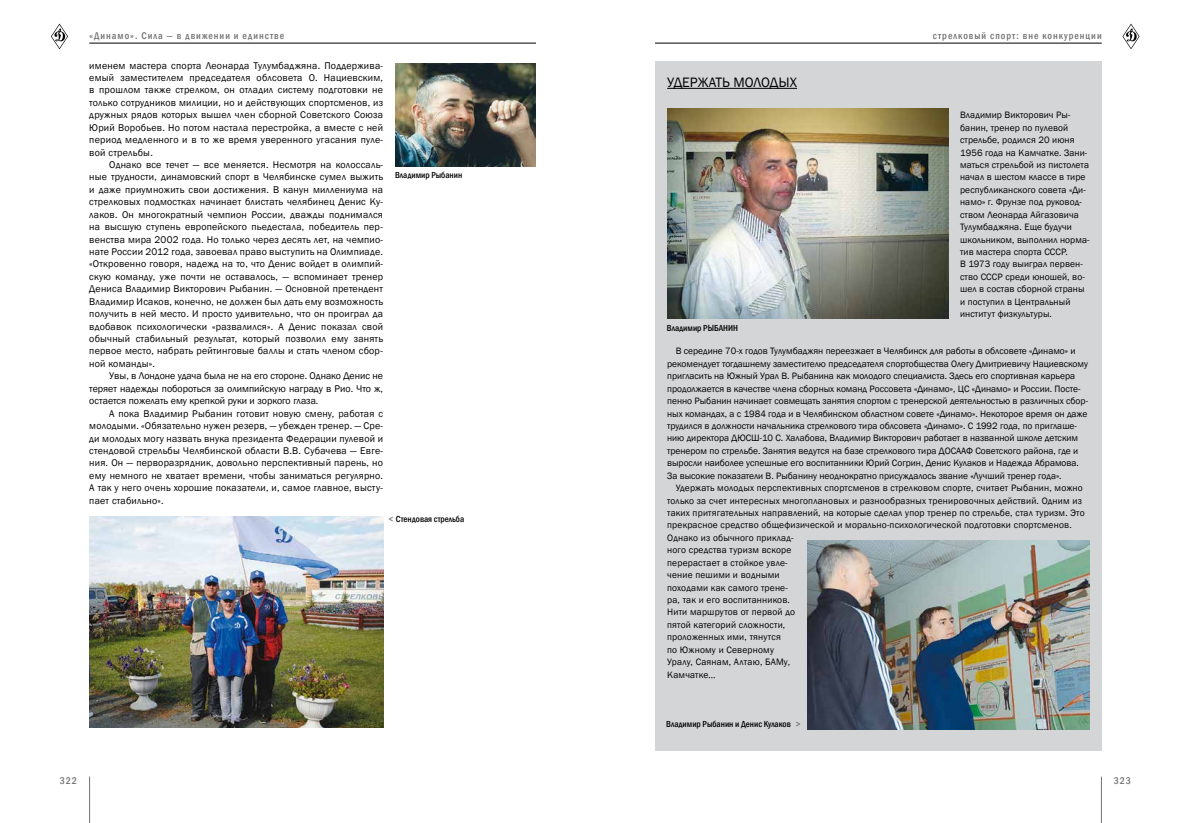
<style>
.page{position:relative;width:1191px;height:823px;background:#fff}
.page>*{position:absolute;margin:0;border:0;box-sizing:border-box;transform-origin:0 0}
.t1{font:14px "Franklin Gothic";color:#000}
.t2{font:10px/12.4px "Franklin Gothic";letter-spacing:.02em;color:#000;text-align:justify}
.t3{font:500 condensed 10px "Franklin Gothic";letter-spacing:.1em;color:#717272}
.t4{font:9.5px/12.4px "Franklin Gothic";letter-spacing:.005em;color:#000}
.t5{font:500 condensed 9px "Franklin Gothic";color:#000}
.s1{color:#717272}
</style>
<div class="page">
<svg style="left:1122px;top:24px;width:17px;height:25px"></svg>
<svg style="left:51px;top:24px;width:17px;height:25px"></svg>
<hr style="left:655px;top:43px;width:446px;height:1px;background:#000">
<hr style="left:1101px;top:776px;width:1px;height:46px;background:#717272">
<hr style="left:89px;top:776px;width:1px;height:46px;background:#717272">
<hr style="left:89px;top:43px;width:447px;height:1px;background:#000">
<div style="left:655px;top:61px;width:446px;height:688px;background:#d4d5d6"></div>
<img style="left:667px;top:109px;width:281px;height:209px">
<img style="left:808px;top:540px;width:281px;height:189px">
<img style="left:395px;top:64px;width:141px;height:102px">
<hr style="left:667px;top:88px;width:130px;height:1px;background:#000">
<img style="left:90px;top:516px;width:293px;height:211px">
<p class="t3" style="left:89px;top:29px;width:196px">«Динамо». Сила — в движении и единстве</p>
<p class="t2" style="left:89px;top:59px;width:295px">именем мастера спорта Леонарда Тулумбаджяна. Поддержива&shy;емый заместителем председателя облсовета О. Нациевским, в прошлом также стрелком, он отладил систему подготовки не только сотрудников милиции, но и действующих спортсменов, из дружных рядов которых вышел член сборной Советского Союза Юрий Воробьев. Но потом настала перестройка, а вместе с ней период медленного и в то же время уверенного угасания пуле&shy;вой стрельбы.</p>
<p class="t2" style="left:89px;top:158px;width:295px;text-indent:20px">Однако все течет — все меняется. Несмотря на колоссаль&shy;ные трудности, динамовский спорт в Челябинске сумел выжить и даже приумножить свои достижения. В канун миллениума на стрелковых подмостках начинает блистать челябинец Денис Ку&shy;лаков. Он многократный чемпион России, дважды поднимался на высшую ступень европейского пьедестала, победитель пер&shy;венства мира 2002 года. Но только через десять лет, на чемпио&shy;нате России 2012 года, завоевал право выступить на Олимпиаде. «Откровенно говоря, надежд на то, что Денис войдет в олимпий&shy;скую команду, уже почти не оставалось, — вспоминает тренер Дениса Владимир Викторович Рыбанин. — Основной претендент Владимир И саков, конечно, не должен был дать ему возможность получить в ней место. И просто удивительно, что он проиграл да вдобавок психологически «развалился». А Денис показал свой обычный стабильный результат, который позволил ему занять первое место, набрать рейтинговые баллы и стать членом сбор&shy;ной команды».</p>
<p class="t2" style="left:89px;top:370px;width:295px;text-indent:20px">Увы, в Лондоне удача была не на его стороне. Однако Денис не теряет надежды побороться за олимпийскую награду в Рио. Что ж, остается пожелать ему крепкой руки и зоркого глаза.</p>
<p class="t2" style="left:89px;top:407px;width:295px;text-indent:20px">А пока Владимир Рыбанин готовит новую смену, работая с молодыми. «Обязательно нужен резерв, — убежден тренер. — Сре&shy;ди молодых могу назвать внука президента Федерации пулевой и стендовой стрельбы Челябинской области В.В. Субачева — Евге&shy;ния. Он — перворазрядник, довольно перспективный парень, но ему немного не хватает времени, чтобы заниматься регулярно.<br>А так у него очень хорошие показатели, и, самое главное, высту&shy;пает стабильно».</p>
<p class="t5" style="left:395px;top:169px;width:69px">Владимир Рыбанин</p>
<p class="t5" style="left:389px;top:513px;width:77px"><span class="s1">&lt;</span> Стендовая стрельба</p>
<h1 class="t1" style="left:667px;top:74px;width:50px">Удержать</h1>
<h1 class="t1" style="left:733px;top:74px;width:65px">молодых</h1>
<p class="t3" style="left:933px;top:29px;width:170px">стрелковый спорт: вне конкуренции</p>
<p class="t4" style="left:960px;top:109px;width:131px">Владимир Викторович Ры&shy;банин, тренер по пулевой стрельбе, родился 20 июня<br>1956 года на Камчатке. Зани&shy;маться стрельбой из пистолета начал в шестом классе в тире республиканского совета «Ди&shy;намо» г. Фрунзе под руковод&shy;ством Леонарда Айгазовича<br>Тулумбаджяна. Еще будучи школьником, выполнил норма&shy;тив мастера спорта СССР.<br>В 1973 году выиграл первен&shy;ство СССР среди юношей, во&shy;шел в состав сборной страны и поступил в Центральный институт физкультуры.</p>
<p class="t4" style="left:667px;top:345px;width:422px;text-indent:9px">В середине 70-х годов Тулумбаджян переезжает в Челябинск для работы в облсовете «Динамо» и рекомендует тогдашнему заместителю председателя спортобщества Олегу Дмитриевичу Нациевскому пригласить на Южный Урал В. Рыбанина как молодого специалиста. Здесь его спортивная карьера продолжается в качестве члена сборных команд Россовета «Динамо», ЦС «Динамо» и России. Посте&shy;пенно Рыбанин начинает совмещать занятия спортом с тренерской деятельностью в различных сбор&shy;ных командах, а с 1984 года и в Челябинском областном совете «Динамо». Некоторое время он даже трудился в должности начальника стрелкового тира облсовета «Динамо». С 1992 года, по приглаше&shy;нию директора ДЮСШ-10 С. Халабова, Владимир Викторович работает в названной школе детским тренером по стрельбе. Занятия ведутся на базе стрелкового тира ДОСААФ Советского района, где и выросли наиболее успешные его воспитанники Юрий Согрин, Денис Кулаков и Надежда Абрамова.<br>За высокие показатели В. Рыбанину неоднократно присуждалось звание «Лучший тренер года».</p>
<p class="t4" style="left:667px;top:481px;width:419px;text-indent:9px">Удержать молодых перспективных спортсменов в стрелковом спорте, считает Рыбанин, можно только за счет интересных многоплановых и разнообразных тренировочных действий. Одним из таких притягательных направлений, на которые сделал упор тренер по стрельбе, стал туризм. Это прекрасное средство общефизической и морально-психологической подготовки спортсменов.<br>Однако из обычного приклад-<br>ного средства туризм вскоре<br>перерастает в стойкое увле-<br>чение пешими и водными<br>походами как самого трене-<br>ра, так и его воспитанников.<br>Нити маршрутов от первой до<br>пятой категорий сложности,<br>проложенных ими, тянутся<br>по Южному и Северному<br>Уралу, Саянам, Алтаю, БАМу,<br>Камчатке…</p>
<p class="t5" style="left:667px;top:321px;width:73px">Владимир РЫБАНИН</p>
<p class="t5" style="left:666px;top:718px;width:136px">Владимир Рыбанин и Денис Кулаков <span class="s1">&gt;</span></p>
<p class="t3" style="left:60px;top:773px;width:19px">322</p>
<p class="t3" style="left:1113px;top:773px;width:19px">323</p>
</div>
